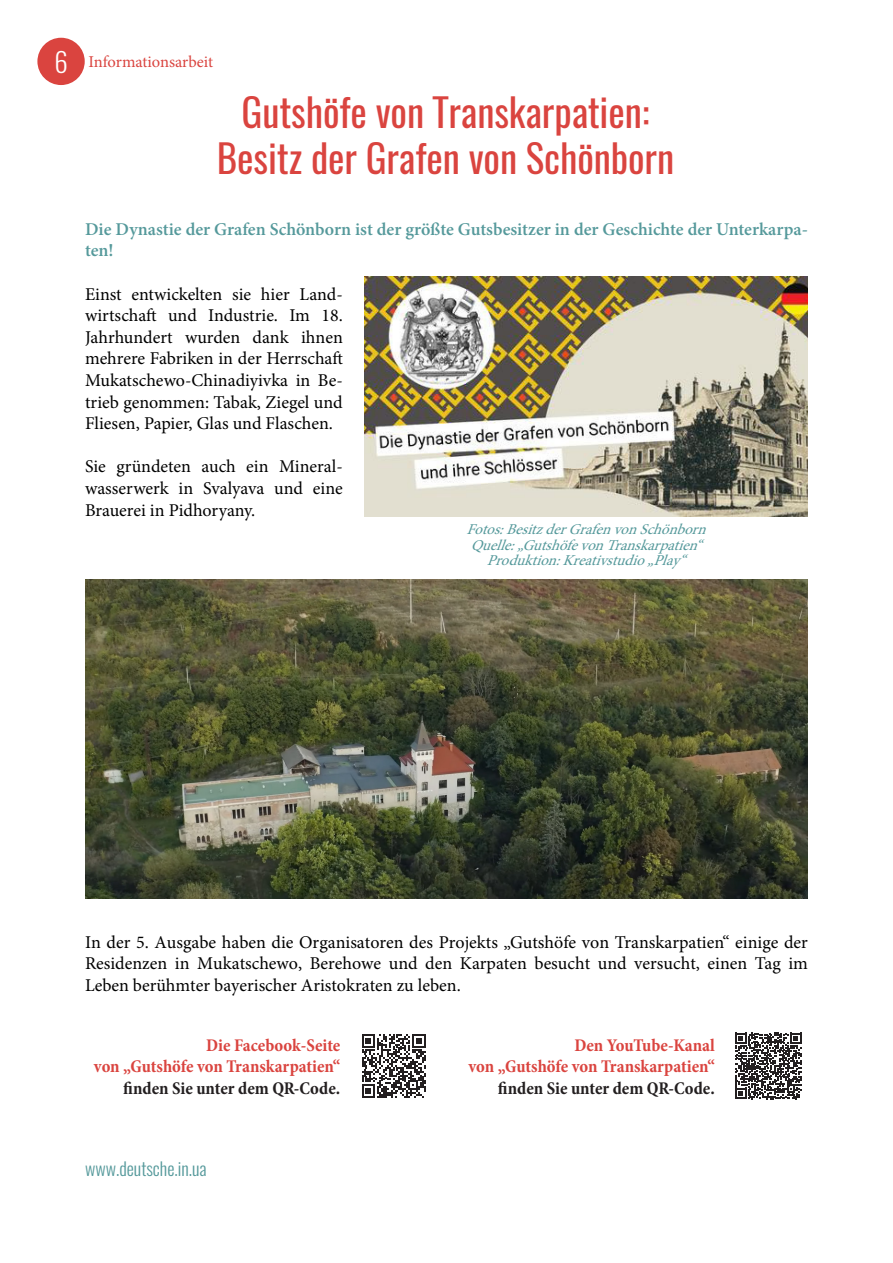
<style>
.page{position:relative;width:893px;height:1263px;background:#fff}
.page>*{position:absolute;margin:0;border:0;box-sizing:border-box;transform-origin:0 0}
.t1{font:italic 39px "Oswald";color:#da443f}
.t2{font:300 27px "Oswald";color:#fff}
.t3{font:18px/21.6px "Minion Pro";color:#000;text-align:justify}
.t4{font:700 condensed 18px "Minion Pro";letter-spacing:-.005em;color:#da443f}
.t5{font:600 18px/21.6px "Minion Pro";color:#55999b}
.t6{font:700 condensed 18px "Minion Pro";color:#231f20}
.t7{font:300 18px "Oswald";color:#55999b}
.t8{font:16.5px "Minion Pro";letter-spacing:-.005em;color:#da443f}
.t9{font:italic 15px "Minion Pro";color:#55999b}
</style>
<div class="page">
<div style="left:37px;top:38px;width:48px;height:47px;background:#da443f;border-radius:50%"></div>
<svg style="left:735px;top:1033px;width:66px;height:66px"></svg>
<svg style="left:362px;top:1034px;width:64px;height:64px"></svg>
<img style="left:364px;top:276px;width:444px;height:240px">
<img style="left:85px;top:579px;width:723px;height:319px">
<p class="t2" style="left:54px;top:44px;width:15px">6</p>
<p class="t8" style="left:88px;top:51px;width:126px">Informationsarbeit</p>
<p class="t1" style="left:242px;top:85px;width:415px">Gutshöfe von Transkarpatien:</p>
<p class="t1" style="left:218px;top:132px;width:464px">Besitz der Grafen von Schönborn</p>
<p class="t5" style="left:85px;top:218px;width:724px">Die Dynastie der Grafen Schönborn ist der größte Gutsbesitzer in der Geschichte der Unterkarpa&shy;ten!</p>
<p class="t3" style="left:85px;top:283px;width:259px">Einst entwickelten sie hier Land&shy;wirtschaft und Industrie. Im 18.<br>Jahrhundert wurden dank ihnen mehrere Fabriken in der Herrschaft Mukatschewo-Chinadiyivka in Be&shy;trieb genommen: Tabak, Ziegel und Fliesen, Papier, Glas und Flaschen.</p>
<p class="t3" style="left:85px;top:456px;width:259px">Sie gründeten auch ein Mineral&shy;wasserwerk in Svalyava und eine Brauerei in Pidhoryany.</p>
<p class="t9" style="left:467px;top:519px;width:248px">Fotos:BesitzderGrafenvonSchönborn</p>
<p class="t9" style="left:471px;top:535px;width:239px">Quelle:„GutshöfevonTranskarpatien“</p>
<p class="t9" style="left:487px;top:550px;width:207px">Produktion:Kreativstudio„Play“</p>
<p class="t3" style="left:85px;top:931px;width:724px">In der 5. Ausgabe haben die Organisatoren des Projekts „Gutshöfe von Transkarpatien“ einige der Residenzen in Mukatschewo, Berehowe und den Karpaten besucht und versucht, einen Tag im Leben berühmter bayerischer Aristokraten zu leben.</p>
<p class="t4" style="left:206px;top:1033px;width:136px">Die Facebook-Seite</p>
<p class="t4" style="left:94px;top:1054px;width:248px">von „Gutshöfe von Transkarpatien“</p>
<p class="t6" style="left:123px;top:1076px;width:218px">finden Sie unter dem QR-Code.</p>
<p class="t7" style="left:85px;top:1156px;width:123px">www.deutsche.in.ua</p>
<p class="t4" style="left:574px;top:1033px;width:142px">Den YouTube-Kanal</p>
<p class="t4" style="left:469px;top:1054px;width:248px">von „Gutshöfe von Transkarpatien“</p>
<p class="t6" style="left:498px;top:1076px;width:218px">finden Sie unter dem QR-Code.</p>
</div>
